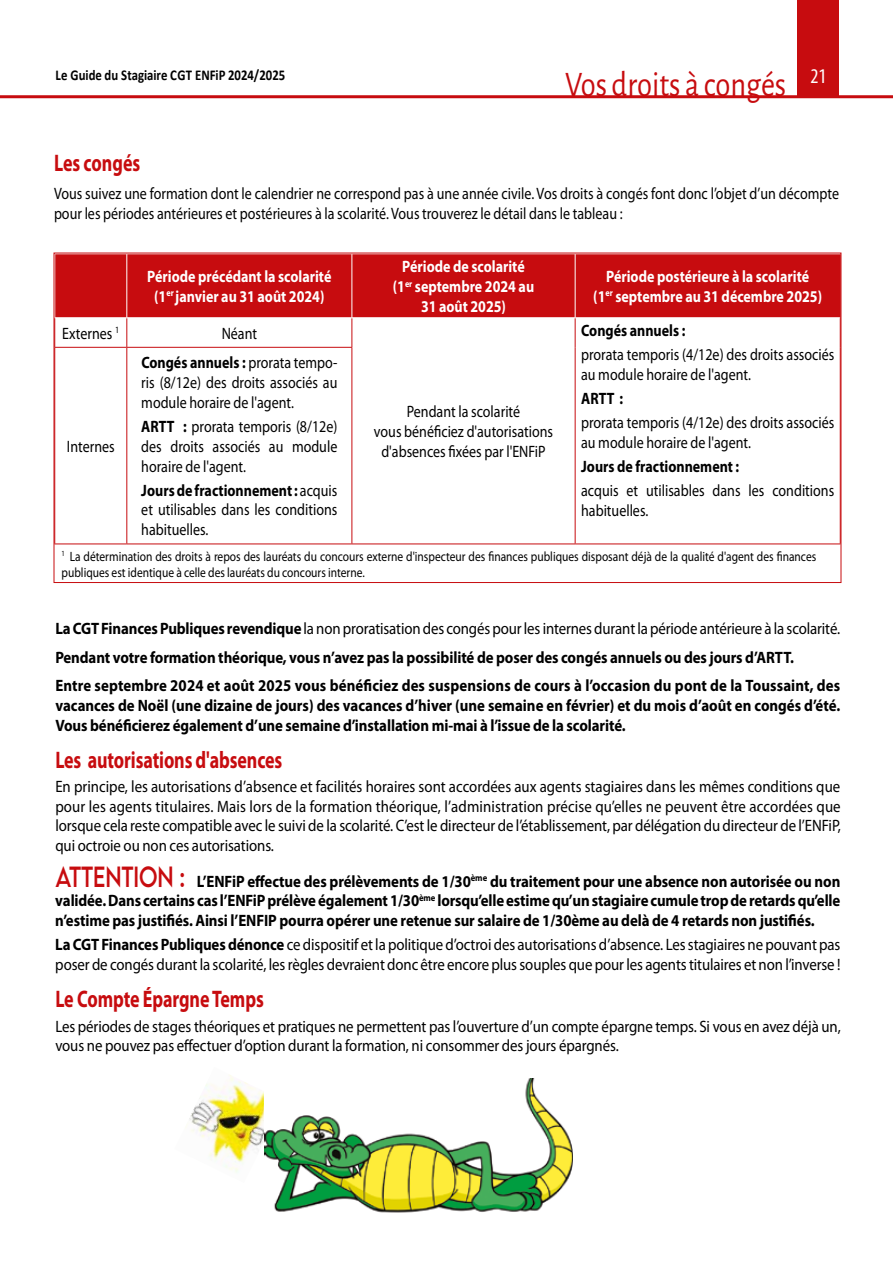
<style>
.page{position:relative;width:893px;height:1263px;background:#fff}
.page>*{position:absolute;margin:0;border:0;box-sizing:border-box;transform-origin:0 0}
.t1{font:36px "Alegreya Sans";color:#c70c0f;scale:.85 1}
.t2{font:700 24px "Myriad Pro";letter-spacing:-.005em;color:#c70c0f;scale:.75 1}
.t3{font:condensed 21px "Myriad Pro";color:#fff}
.t4{font:700 16.5px/19.8px "Myriad Pro";letter-spacing:-.005em;color:#000;scale:.9 1}
.t5{font:16.5px/19.8px "Myriad Pro";color:#000;scale:.9 1}
.t6{font:16.5px/19.8px "Myriad Pro";color:#000;scale:.85 1}
.t7{font:700 16.5px/19.8px "Myriad Pro";color:#fff;text-align:center;scale:.85 1}
.t8{font:700 16.5px "Myriad Pro";letter-spacing:-.005em;color:#000;scale:.85 1}
.t9{font:700 15px "Calibri";color:#000;scale:.85 1}
.t10{font:13.5px/16.2px "Myriad Pro";color:#000;scale:.85 1}
.s1{font-weight:700}
.s2{font-weight:400}
.s3{font-family:"LEMONMILK";font-weight:400;font-size:25.95px;color:#c70c0f}
</style>
<div class="page">
<div style="left:798px;top:0;width:41px;height:96px;background:#c70c0f"></div>
<hr style="left:0;top:95px;width:893px;height:3px;background:#c70c0f">
<img style="left:189px;top:1075px;width:75px;height:97px">
<img style="left:264px;top:1078px;width:308px;height:135px">
<div style="left:56px;top:255px;width:783px;height:62px;background:#c70c0f"></div>
<svg style="left:126px;top:318px;width:1px;height:29px"></svg>
<svg style="left:351px;top:318px;width:1px;height:29px"></svg>
<svg style="left:575px;top:318px;width:1px;height:29px"></svg>
<hr style="left:54px;top:347px;width:73px;height:1px;background:#c70c0f">
<hr style="left:127px;top:347px;width:225px;height:1px;background:#c70c0f">
<hr style="left:126px;top:348px;width:1px;height:196px;background:#c70c0f">
<hr style="left:351px;top:348px;width:1px;height:196px;background:#c70c0f">
<hr style="left:575px;top:347px;width:1px;height:197px;background:#c70c0f">
<hr style="left:54px;top:544px;width:73px;height:1px;background:#c70c0f">
<hr style="left:127px;top:544px;width:225px;height:1px;background:#c70c0f">
<hr style="left:352px;top:544px;width:223px;height:1px;background:#c70c0f">
<hr style="left:575px;top:544px;width:266px;height:1px;background:#c70c0f">
<hr style="left:575px;top:254px;width:1px;height:63px;background:#fff">
<hr style="left:126px;top:254px;width:1px;height:63px;background:#fff">
<hr style="left:351px;top:254px;width:1px;height:63px;background:#fff">
<p class="t9" style="left:56px;top:65px;width:272px">Le Guide du Stagiaire CGT ENFiP 2024/2025</p>
<p class="t3" style="left:810px;top:63px;width:18px">21</p>
<h1 class="t1" style="left:565px;top:60px;width:262px">Vos droits à congés</h1>
<h2 class="t2" style="left:54px;top:147px;width:117px">Les congés</h2>
<p class="t6" style="left:54px;top:183px;width:925px">Vous suivez une formation dont le calendrier ne correspond pas à une année civile. Vos droits à congés font donc l’objet d’un décompte pour les périodes antérieures et postérieures à la scolarité. Vous trouverez le détail dans le tableau :</p>
<p class="t7" style="left:147px;top:266px;width:218px">Période précédant la scolarité (1<sup>er</sup> janvier au 31 août 2024)</p>
<p class="t7" style="left:393px;top:256px;width:168px">Période de scolarité (1<sup>er</sup> septembre 2024 au<br>31 août 2025)</p>
<p class="t7" style="left:593px;top:266px;width:271px">Période postérieure à la scolarité<br>(1<sup>er</sup> septembre au 31 décembre 2025)</p>
<p class="t8" style="left:581px;top:320px;width:124px">Congés annuels :</p>
<p class="t6" style="left:581px;top:344px;width:299px">prorata temporis (4/12e) des droits associés au module horaire de l'agent.</p>
<p class="t8" style="left:581px;top:388px;width:51px">ARTT :</p>
<p class="t6" style="left:581px;top:412px;width:299px">prorata temporis (4/12e) des droits associés au module horaire de l'agent.</p>
<p class="t8" style="left:581px;top:456px;width:188px">Jours de fractionnement :</p>
<p class="t6" style="left:581px;top:480px;width:299px">acquis et utilisables dans les conditions habituelles.</p>
<p class="t6" style="left:62px;top:323px;width:69px">Externes <sup>1</sup></p>
<p class="t6" style="left:222px;top:323px;width:43px">Néant</p>
<p class="t6" style="left:141px;top:353px;width:232px;text-align:justify"><span class="s1">Congés annuels :</span> prorata tempo&shy;ris (8/12e) des droits associés au module horaire de l'agent.</p>
<p class="t6" style="left:141px;top:416px;width:232px;text-align:justify"><span class="s1">ARTT :</span> prorata temporis (8/12e) des droits associés au module horaire de l'agent.</p>
<p class="t6" style="left:141px;top:480px;width:232px;text-align:justify"><span class="s1">Jours de fractionnement :</span> acquis et utilisables dans les conditions habituelles.</p>
<p class="t10" style="left:62px;top:548px;width:889px"><sup>1</sup> La détermination des droits à repos des lauréats du concours externe d'inspecteur des finances publiques disposant déjà de la qualité d'agent des finances publiques est identique à celle des lauréats du concours interne.</p>
<p class="t6" style="left:374px;top:401px;width:212px;text-align:center">Pendant la scolarité<br>vous bénéficiez d'autorisations d'absences fixées par l'ENFiP</p>
<p class="t6" style="left:67px;top:436px;width:58px">Internes</p>
<p class="t4" style="left:55px;top:614px;width:874px;line-height:28.3px">La CGT Finances Publiques revendique <span class="s2">la non proratisation des congés pour les internes durant la période antérieure à la scolarité.<br></span>Pendant votre formation théorique, vous n’avez pas la possibilité de poser des congés annuels ou des jours d’ARTT.<br>Entre septembre 2024 et août 2025 vous bénéficiez des suspensions de cours à l’occasion du pont de la Toussaint, des</p>
<p class="t4" style="left:55px;top:695px;width:874px">vacances de Noël (une dizaine de jours) des vacances d’hiver (une semaine en février) et du mois d’août en congés d’été.<br>Vous bénéficierez également d’une semaine d’installation mi-mai à l’issue de la scolarité.</p>
<h2 class="t2" style="left:55px;top:744px;width:304px">Les autorisations d'absences</h2>
<p class="t5" style="left:55px;top:776px;width:874px;text-align:justify">En principe, les autorisations d’absence et facilités horaires sont accordées aux agents stagiaires dans les mêmes conditions que pour les agents titulaires. Mais lors de la formation théorique, l’administration précise qu’elles ne peuvent être accordées que lorsque cela reste compatible avec le suivi de la scolarité. C’est le directeur de l’établissement, par délégation du directeur de l’ENFiP, qui octroie ou non ces autorisations.</p>
<p class="t4" style="left:55px;top:871px;width:874px;text-align:justify"><span class="s3">ATTENTION :</span> L’ENFiP effectue des prélèvements de 1/30<sup>ème</sup> du traitement pour une absence non autorisée ou non validée. Dans certains cas l’ENFiP prélève également 1/30<sup>ème</sup> lorsqu’elle estime qu’un stagiaire cumule trop de retards qu’elle n’estime pas justifiés. Ainsi l’ENFIP pourra opérer une retenue sur salaire de 1/30ème au delà de 4 retards non justifiés.</p>
<p class="t5" style="left:55px;top:935px;width:874px"><span class="s1">La CGT Finances Publiques dénonce</span> ce dispositif et la politique d’octroi des autorisations d’absence. Les stagiaires ne pouvant pas poser de congés durant la scolarité, les règles devraient donc être encore plus souples que pour les agents titulaires et non l’inverse !</p>
<h2 class="t2" style="left:55px;top:984px;width:279px">Le Compte Épargne Temps</h2>
<p class="t5" style="left:55px;top:1016px;width:874px">Les périodes de stages théoriques et pratiques ne permettent pas l’ouverture d’un compte épargne temps. Si vous en avez déjà un, vous ne pouvez pas effectuer d’option durant la formation, ni consommer des jours épargnés.</p>
</div>
